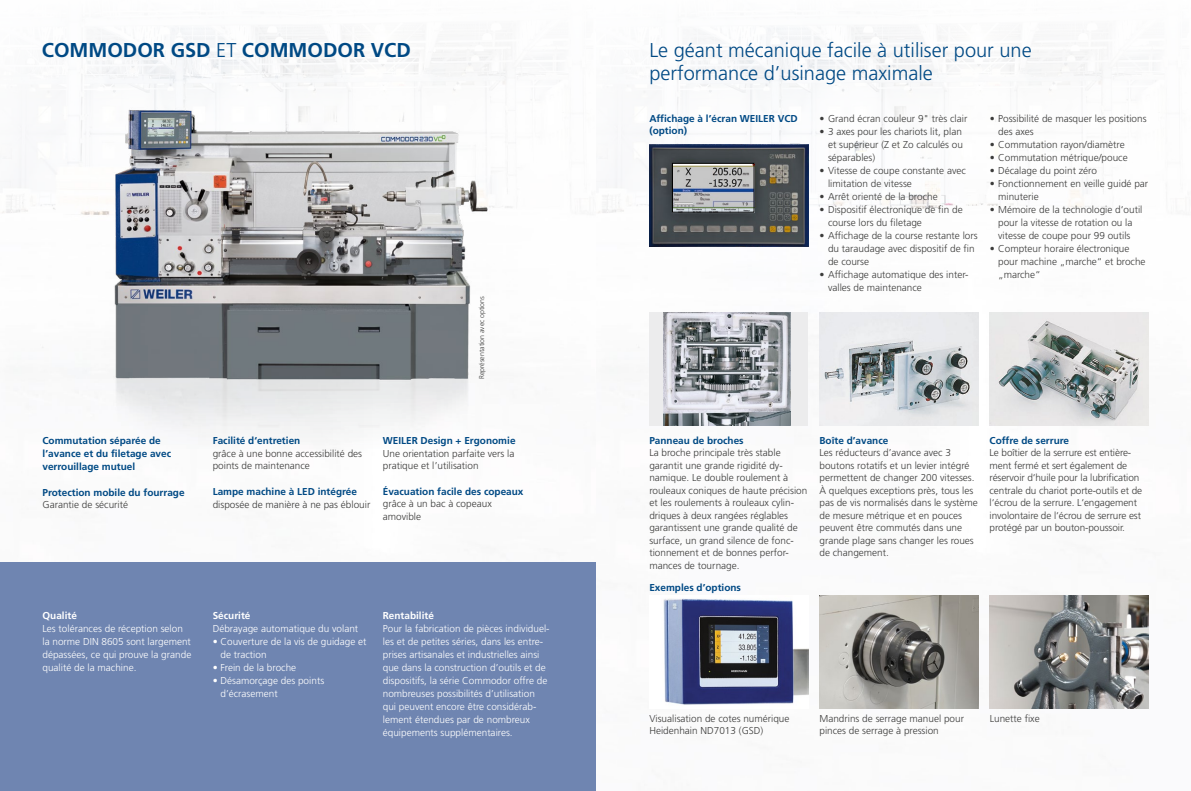
<style>
.page{position:relative;width:1191px;height:791px;background:#fff}
.page>*{position:absolute;margin:0;border:0;box-sizing:border-box;transform-origin:0 0}
.t1{font:300 20px/23px "Frutiger LT Pro";color:#004984}
.t2{font:700 20px "Frutiger LT Pro";color:#004984}
.t3{font:300 10px/12.5px "Frutiger LT Pro";color:#3b3b3a}
.t4{font:300 10px/13px "Frutiger LT Pro";color:#fff}
.t5{font:700 10px/13px "Frutiger LT Pro";color:#004984}
.t6{font:700 10px "Frutiger LT Pro";color:#fff}
.t7{font:300 7px "Frutiger LT Pro";letter-spacing:-.005em;color:#3b3b3a}
.s1{font-weight:300}
</style>
<div class="page">
<div style="left:0;top:562px;width:595px;height:229px;background:#6f85b1"></div>
<img style="left:96px;top:100px;width:398px;height:337px">
<img style="left:989px;top:313px;width:159px;height:113px">
<img style="left:819px;top:313px;width:159px;height:113px">
<div style="left:649px;top:313px;width:159px;height:113px;background:#ececed"></div>
<img style="left:663px;top:313px;width:127px;height:113px">
<img style="left:649px;top:144px;width:159px;height:102px">
<img style="left:663px;top:598px;width:145px;height:107px">
<img style="left:989px;top:595px;width:159px;height:114px">
<img style="left:819px;top:595px;width:159px;height:114px">
<img style="left:674px;top:165px;width:78px;height:45px">
<div style="left:672px;top:163px;width:82px;height:49px;border:1px solid #000"></div>
<h1 class="t2" style="left:42px;top:39px;width:370px">COMMODOR GSD <span class="s1">ET</span> COMMODOR VCD</h1>
<p class="t7" style="left:478px;top:379px;width:84px;rotate:-90deg">Représentation avec options</p>
<p class="t5" style="left:43px;top:434px;width:130px">Commutation séparée de l’avance et du filetage avec verrouillage mutuel</p>
<p class="t5" style="left:43px;top:486px;width:144px">Protection mobile du fourrage</p>
<p class="t3" style="left:43px;top:498px;width:87px">Garantie de sécurité</p>
<p class="t5" style="left:213px;top:434px;width:89px">Facilité d‘entretien</p>
<p class="t3" style="left:213px;top:447px;width:151px">grâce à une bonne accessibilité des points de maintenance</p>
<p class="t5" style="left:213px;top:485px;width:146px">Lampe machine à LED intégrée</p>
<p class="t3" style="left:213px;top:498px;width:159px">disposée de manière à ne pas éblouir</p>
<p class="t5" style="left:383px;top:434px;width:134px">WEILER Design + Ergonomie</p>
<p class="t3" style="left:383px;top:447px;width:133px">Une orientation parfaite vers la pratique et l’utilisation</p>
<p class="t5" style="left:383px;top:485px;width:142px">Évacuation facile des copeaux</p>
<p class="t3" style="left:383px;top:497px;width:110px">grâce à un bac à copeaux amovible</p>
<p class="t6" style="left:43px;top:609px;width:36px">Qualité</p>
<p class="t4" style="left:43px;top:622px;width:150px">Les tolérances de réception selon la norme DIN 8605 sont largement dépassées, ce qui prouve la grande qualité de la machine.</p>
<p class="t6" style="left:213px;top:609px;width:39px">Sécurité</p>
<p class="t4" style="left:213px;top:622px;width:147px">Débrayage automatique du volant</p>
<p class="t4" style="left:220px;top:635px;width:147px;text-indent:-8px">• Couverture de la vis de guidage et de traction</p>
<p class="t4" style="left:213px;top:661px;width:85px">• Frein de la broche</p>
<p class="t4" style="left:220px;top:674px;width:105px;text-indent:-8px">• Désamorçage des points d’écrasement</p>
<p class="t6" style="left:383px;top:609px;width:53px">Rentabilité</p>
<p class="t4" style="left:383px;top:622px;width:168px">Pour la fabrication de pièces individuel&shy;les et de petites séries, dans les entre&shy;prises artisanales et industrielles ainsi que dans la construction d’outils et de dispositifs, la série Commodor offre de nombreuses possibilités d’utilisation qui peuvent encore être considérab&shy;lement étendues par de nombreux équipements supplémentaires.</p>
<h1 class="t1" style="left:649px;top:39px;width:384px">Le géant mécanique facile à utiliser pour une performance d’usinage maximale</h1>
<p class="t5" style="left:649px;top:112px;width:150px;line-height:12.5px">Affichage à l’écran WEILER VCD (option)</p>
<p class="t3" style="left:819px;top:112px;width:149px">• Grand écran couleur 9" très clair</p>
<p class="t3" style="left:828px;top:125px;width:137px;line-height:13px;text-align:justify;text-indent:-8px">• 3 axes pour les chariots lit, plan et supérieur (Z et Zo calculés ou séparables)</p>
<p class="t3" style="left:828px;top:164px;width:139px;line-height:13px;text-indent:-8px">• Vitesse de coupe constante avec limitation de vitesse</p>
<p class="t3" style="left:819px;top:190px;width:120px">• Arrêt orienté de la broche</p>
<p class="t3" style="left:828px;top:203px;width:136px;line-height:13px;text-indent:-8px">• Dispositif électronique de fin de course lors du filetage</p>
<p class="t3" style="left:828px;top:229px;width:151px;line-height:13px;text-indent:-8px">• Affichage de la course restante lors du taraudage avec dispositif de fin de course</p>
<p class="t3" style="left:828px;top:268px;width:142px;line-height:13px;text-indent:-8px">• Affichage automatique des inter&shy;valles de maintenance</p>
<p class="t3" style="left:998px;top:112px;width:150px;line-height:13px;text-indent:-8px">• Possibilité de masquer les positions des axes</p>
<p class="t3" style="left:989px;top:138px;width:136px">• Commutation rayon/diamètre</p>
<p class="t3" style="left:989px;top:151px;width:139px">• Commutation métrique/pouce</p>
<p class="t3" style="left:989px;top:164px;width:109px">• Décalage du point zéro</p>
<p class="t3" style="left:998px;top:177px;width:152px;line-height:13px;text-indent:-8px">• Fonctionnement en veille guidé par minuterie</p>
<p class="t3" style="left:989px;top:203px;width:154px;line-height:13px;text-align:center">• Mémoire de la technologie d‘outil pour la vitesse de rotation ou la vitesse de coupe pour 99 outils</p>
<p class="t3" style="left:998px;top:242px;width:149px;line-height:13px;text-indent:-8px">• Compteur horaire électronique pour machine „marche“ et broche „marche“</p>
<p class="t5" style="left:649px;top:434px;width:96px">Panneau de broches</p>
<p class="t3" style="left:649px;top:447px;width:160px">La broche principale très stable garantit une grande rigidité dy&shy;namique. Le double roulement à rouleaux coniques de haute précision et les roulements à rouleaux cylin&shy;driques à deux rangées réglables garantissent une grande qualité de surface, un grand silence de fonc&shy;tionnement et de bonnes perfor&shy;mances de tournage.</p>
<p class="t5" style="left:649px;top:581px;width:93px">Exemples d’options</p>
<p class="t5" style="left:819px;top:434px;width:70px">Boîte d’avance</p>
<p class="t3" style="left:819px;top:447px;width:160px">Les réducteurs d’avance avec 3 boutons rotatifs et un levier intégré permettent de changer 200 vitesses.<br>À quelques exceptions près, tous les pas de vis normalisés dans le système de mesure métrique et en pouces peuvent être commutés dans une grande plage sans changer les roues de changement.</p>
<p class="t5" style="left:989px;top:434px;width:81px">Coffre de serrure</p>
<p class="t3" style="left:989px;top:447px;width:154px">Le boîtier de la serrure est entière&shy;ment fermé et sert également de réservoir d‘huile pour la lubrification centrale du chariot porte-outils et de l‘écrou de la serrure. L‘engagement involontaire de l‘écrou de serrure est protégé par un bouton-poussoir.</p>
<p class="t3" style="left:649px;top:712px;width:142px;line-height:12px">Visualisation de cotes numérique<br>Heidenhain ND7013 (GSD)</p>
<p class="t3" style="left:819px;top:712px;width:146px;line-height:12px">Mandrins de serrage manuel pour pinces de serrage à pression</p>
<p class="t3" style="left:989px;top:712px;width:51px">Lunette fixe</p>
</div>
